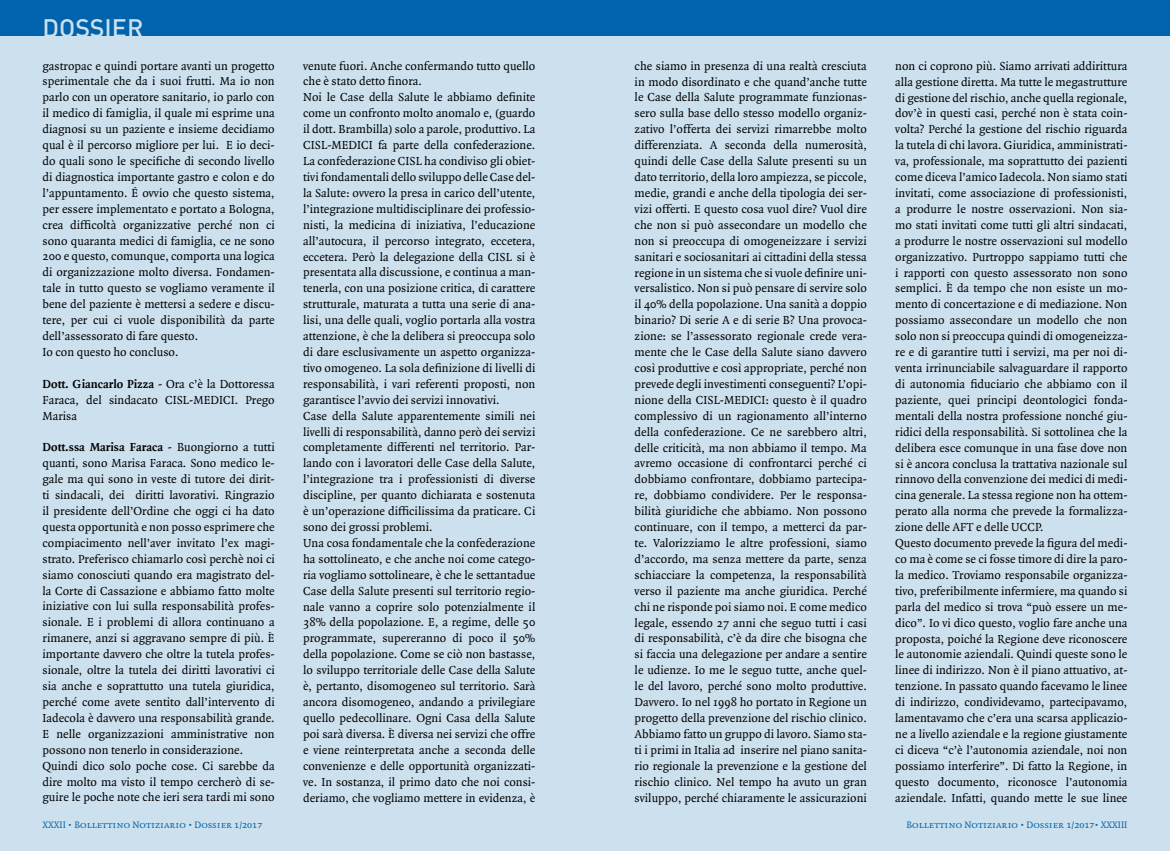
<style>
.page{position:relative;width:1170px;height:851px;background:#fff}
.page>*{position:absolute;margin:0;border:0;box-sizing:border-box;transform-origin:0 0}
.t1{font:500 25px "DIN";color:#cce0ee}
.t2{font:12.5px/15.9px "Quadraat";color:#000}
.t3{font:10px "Quadraat Small Caps";color:#0063ac}
.s1{font-weight:700}
</style>
<div class="page">
<div style="left:0;top:0;width:585px;height:850px;background:#cce0ee"></div>
<div style="left:585px;top:0;width:584px;height:850px;background:#cce0ee"></div>
<div style="left:0;top:0;width:585px;height:35px;background:#0063ac"></div>
<div style="left:585px;top:0;width:584px;height:35px;background:#0063ac"></div>
<h1 class="t1" style="left:43px;top:12px;width:102px">DOSSIER</h1>
<p class="t2" style="left:43px;top:58px;width:234px">gastropac e quindi portare avanti un progetto sperimentale che da i suoi frutti. Ma io non parlo con un operatore sanitario, io parlo con il medico di famiglia, il quale mi esprime una diagnosi su un paziente e insieme decidiamo qual è il percorso migliore per lui. E io deci&shy;do quali sono le specifiche di secondo livello di diagnostica importante gastro e colon e do l’appuntamento. É ovvio che questo sistema, per essere implementato e portato a Bologna, crea difficoltà organizzative perché non ci sono quaranta medici di famiglia, ce ne sono 200 e questo, comunque, comporta una logica di organizzazione molto diversa. Fondamen&shy;tale in tutto questo se vogliamo veramente il bene del paziente è mettersi a sedere e discu&shy;tere, per cui ci vuole disponibilità da parte dell’assessorato di fare questo.<br>Io con questo ho concluso.</p>
<p class="t2" style="left:43px;top:376px;width:234px;text-align:justify"><span class="s1">Dott. Giancarlo Pizza</span> - Ora c’è la Dottoressa Faraca, del sindacato CISL-MEDICI. Prego Marisa</p>
<p class="t2" style="left:43px;top:440px;width:234px"><span class="s1">Dott.ssa Marisa Faraca</span> - Buongiorno a tutti quanti, sono Marisa Faraca. Sono medico le&shy;gale ma qui sono in veste di tutore dei dirit&shy;ti sindacali, dei diritti lavorativi. Ringrazio il presidente dell’Ordine che oggi ci ha dato questa opportunità e non posso esprimere che compiacimento nell’aver invitato l’ex magi&shy;strato. Preferisco chiamarlo così perchè noi ci siamo conosciuti quando era magistrato del&shy;la Corte di Cassazione e abbiamo fatto molte iniziative con lui sulla responsabilità profes&shy;sionale. E i problemi di allora continuano a rimanere, anzi si aggravano sempre di più. È importante davvero che oltre la tutela profes&shy;sionale, oltre la tutela dei diritti lavorativi ci sia anche e soprattutto una tutela giuridica, perché come avete sentito dall’intervento di Iadecola è davvero una responsabilità grande.<br>E nelle organizzazioni amministrative non possono non tenerlo in considerazione.<br>Quindi dico solo poche cose. Ci sarebbe da dire molto ma visto il tempo cercherò di se&shy;guire le poche note che ieri sera tardi mi sono</p>
<p class="t2" style="left:303px;top:58px;width:234px">venute fuori. Anche confermando tutto quello che è stato detto finora.<br>Noi le Case della Salute le abbiamo definite come un confronto molto anomalo e, (guardo il dott. Brambilla) solo a parole, produttivo. La CISL-MEDICI fa parte della confederazione.<br>La confederazione CISL ha condiviso gli obiet&shy;tivi fondamentali dello sviluppo delle Case del&shy;la Salute: ovvero la presa in carico dell’utente, l’integrazione multidisciplinare dei professio&shy;nisti, la medicina di iniziativa, l’educazione all’autocura, il percorso integrato, eccetera, eccetera. Però la delegazione della CISL si è presentata alla discussione, e continua a man&shy;tenerla, con una posizione critica, di carattere strutturale, maturata a tutta una serie di ana&shy;lisi, una delle quali, voglio portarla alla vostra attenzione, è che la delibera si preoccupa solo di dare esclusivamente un aspetto organizza&shy;tivo omogeneo. La sola definizione di livelli di responsabilità, i vari referenti proposti, non garantisce l’avvio dei servizi innovativi.<br>Case della Salute apparentemente simili nei livelli di responsabilità, danno però dei servizi completamente differenti nel territorio. Par&shy;lando con i lavoratori delle Case della Salute, l’integrazione tra i professionisti di diverse discipline, per quanto dichiarata e sostenuta è un’operazione difficilissima da praticare. Ci sono dei grossi problemi.<br>Una cosa fondamentale che la confederazione ha sottolineato, e che anche noi come catego&shy;ria vogliamo sottolineare, è che le settantadue Case della Salute presenti sul territorio regio&shy;nale vanno a coprire solo potenzialmente il 38% della popolazione. E, a regime, delle 50 programmate, supereranno di poco il 50% della popolazione. Come se ciò non bastasse, lo sviluppo territoriale delle Case della Salute è, pertanto, disomogeneo sul territorio. Sarà ancora disomogeneo, andando a privilegiare quello pedecollinare. Ogni Casa della Salute poi sarà diversa. È diversa nei servizi che offre e viene reinterpretata anche a seconda delle convenienze e delle opportunità organizzati&shy;ve. In sostanza, il primo dato che noi consi&shy;deriamo, che vogliamo mettere in evidenza, è</p>
<p class="t2" style="left:634px;top:58px;width:234px;text-align:justify">che siamo in presenza di una realtà cresciuta in modo disordinato e che quand’anche tutte le Case della Salute programmate funzionas&shy;sero sulla base dello stesso modello organiz&shy;zativo l’offerta dei servizi rimarrebbe molto differenziata. A seconda della numerosità, quindi delle Case della Salute presenti su un dato territorio, della loro ampiezza, se piccole, medie, grandi e anche della tipologia dei ser&shy;vizi offerti. E questo cosa vuol dire? Vuol dire che non si può assecondare un modello che non si preoccupa di omogeneizzare i servizi sanitari e sociosanitari ai cittadini della stessa regione in un sistema che si vuole definire uni&shy;versalistico. Non si può pensare di servire solo il 40% della popolazione. Una sanità a doppio binario? Di serie A e di serie B? Una provoca&shy;zione: se l’assessorato regionale crede vera&shy;mente che le Case della Salute siano davvero così produttive e così appropriate, perché non prevede degli investimenti conseguenti? L’opi&shy;nione della CISL-MEDICI: questo è il quadro complessivo di un ragionamento all’interno della confederazione. Ce ne sarebbero altri, delle criticità, ma non abbiamo il tempo. Ma avremo occasione di confrontarci perché ci dobbiamo confrontare, dobbiamo partecipa&shy;re, dobbiamo condividere. Per le responsa&shy;bilità giuridiche che abbiamo. Non possono continuare, con il tempo, a metterci da par&shy;te. Valorizziamo le altre professioni, siamo d’accordo, ma senza mettere da parte, senza schiacciare la competenza, la responsabilità verso il paziente ma anche giuridica. Perché chi ne risponde poi siamo noi. E come medico legale, essendo 27 anni che seguo tutti i casi di responsabilità, c’è da dire che bisogna che si faccia una delegazione per andare a sentire le udienze. Io me le seguo tutte, anche quel&shy;le del lavoro, perché sono molto produttive.<br>Davvero. Io nel 1998 ho portato in Regione un progetto della prevenzione del rischio clinico.<br>Abbiamo fatto un gruppo di lavoro. Siamo sta&shy;ti i primi in Italia ad inserire nel piano sanita&shy;rio regionale la prevenzione e la gestione del rischio clinico. Nel tempo ha avuto un gran sviluppo, perché chiaramente le assicurazioni</p>
<p class="t2" style="left:895px;top:58px;width:234px">non ci coprono più. Siamo arrivati addirittura alla gestione diretta. Ma tutte le megastrutture di gestione del rischio, anche quella regionale, dov’è in questi casi, perché non è stata coin&shy;volta? Perché la gestione del rischio riguarda la tutela di chi lavora. Giuridica, amministrati&shy;va, professionale, ma soprattutto dei pazienti come diceva l’amico Iadecola. Non siamo stati invitati, come associazione di professionisti, a produrre le nostre osservazioni. Non sia&shy;mo stati invitati come tutti gli altri sindacati, a produrre le nostre osservazioni sul modello organizzativo. Purtroppo sappiamo tutti che i rapporti con questo assessorato non sono semplici. È da tempo che non esiste un mo&shy;mento di concertazione e di mediazione. Non possiamo assecondare un modello che non solo non si preoccupa quindi di omogeneizza&shy;re e di garantire tutti i servizi, ma per noi di&shy;venta irrinunciabile salvaguardare il rapporto di autonomia fiduciario che abbiamo con il paziente, quei principi deontologici fonda&shy;mentali della nostra professione nonché giu&shy;ridici della responsabilità. Si sottolinea che la delibera esce comunque in una fase dove non si è ancora conclusa la trattativa nazionale sul rinnovo della convenzione dei medici di medi&shy;cina generale. La stessa regione non ha ottem&shy;perato alla norma che prevede la formalizza&shy;zione delle AFT e delle UCCP.<br>Questo documento prevede la figura del medi&shy;co ma è come se ci fosse timore di dire la paro&shy;la medico. Troviamo responsabile organizza&shy;tivo, preferibilmente infermiere, ma quando si parla del medico si trova “può essere un me&shy;dico”. Io vi dico questo, voglio fare anche una proposta, poiché la Regione deve riconoscere le autonomie aziendali. Quindi queste sono le linee di indirizzo. Non è il piano attuativo, at&shy;tenzione. In passato quando facevamo le linee di indirizzo, condividevamo, partecipavamo, lamentavamo che c’era una scarsa applicazio&shy;ne a livello aziendale e la regione giustamente ci diceva “c’è l’autonomia aziendale, noi non possiamo interferire”. Di fatto la Regione, in questo documento, riconosce l’autonomia aziendale. Infatti, quando mette le sue linee</p>
<p class="t3" style="left:43px;top:819px;width:221px">XXXII • Bollettino Notiziario • Dossier 1/2017</p>
<p class="t3" style="left:906px;top:819px;width:222px">Bollettino Notiziario • Dossier 1/2017• XXXIII</p>
</div>
